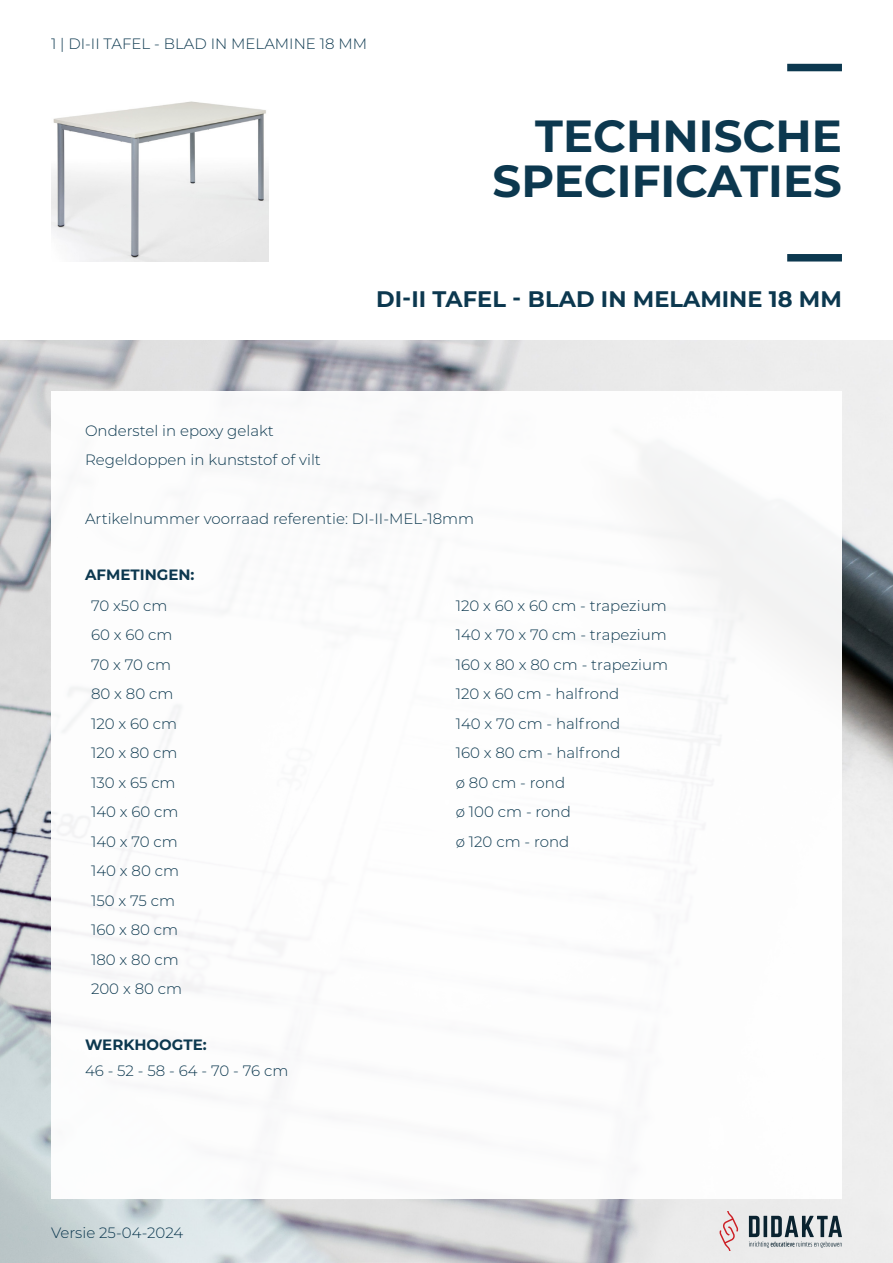
<style>
.page{position:relative;width:893px;height:1263px;background:#fff}
.page>*{position:absolute;margin:0;border:0;box-sizing:border-box;transform-origin:0 0}
.t1{font:700 45px/45px "Montserrat";color:#0c384f;text-align:right}
.Titel_2{font:700 22.5px "Montserrat";color:#0c384f}
.Platte_tekst{font:300 15px "Montserrat";color:#0c384f}
.Titel_3{font:700 15px "Montserrat";color:#0c384f}
</style>
<div class="page">
<img style="left:0;top:340px;width:893px;height:923px">
<div style="left:51px;top:391px;width:791px;height:808px;background:#fff"></div>
<svg style="left:719px;top:1212px;width:19px;height:38px"></svg>
<svg style="left:749px;top:1216px;width:93px;height:32px"></svg>
<div style="left:787px;top:64px;width:55px;height:7px;background:#0c384f"></div>
<div style="left:787px;top:254px;width:55px;height:7px;background:#0c384f"></div>
<img style="left:52px;top:101px;width:216px;height:161px">
<p class="Platte_tekst" style="left:51px;top:33px;width:318px">1 | DI-II TAFEL - BLAD IN MELAMINE 18 MM</p>
<h1 class="t1" style="left:493px;top:111px;width:351px">TECHNISCHE<br>SPECIFICATIES</h1>
<p class="Titel_2" style="left:376px;top:282px;width:467px">DI-II TAFEL - BLAD IN MELAMINE 18 MM</p>
<p class="Platte_tekst" style="left:85px;top:420px;width:190px">Onderstel in epoxy gelakt</p>
<p class="Platte_tekst" style="left:85px;top:449px;width:237px">Regeldoppen in kunststof of vilt</p>
<p class="Platte_tekst" style="left:85px;top:508px;width:391px">Artikelnummer voorraad referentie: DI-II-MEL-18mm</p>
<p class="Titel_3" style="left:85px;top:564px;width:111px">AFMETINGEN:</p>
<p class="Platte_tekst" style="left:91px;top:595px;width:78px">70 x50 cm</p>
<p class="Platte_tekst" style="left:91px;top:625px;width:83px">60 x 60 cm</p>
<p class="Platte_tekst" style="left:91px;top:654px;width:82px">70 x 70 cm</p>
<p class="Platte_tekst" style="left:91px;top:684px;width:84px">80 x 80 cm</p>
<p class="Platte_tekst" style="left:91px;top:713px;width:88px">120 x 60 cm</p>
<p class="Platte_tekst" style="left:91px;top:743px;width:88px">120 x 80 cm</p>
<p class="Platte_tekst" style="left:91px;top:772px;width:86px">130 x 65 cm</p>
<p class="Platte_tekst" style="left:91px;top:802px;width:89px">140 x 60 cm</p>
<p class="Platte_tekst" style="left:91px;top:831px;width:88px">140 x 70 cm</p>
<p class="Platte_tekst" style="left:91px;top:861px;width:89px">140 x 80 cm</p>
<p class="Platte_tekst" style="left:91px;top:890px;width:85px">150 x 75 cm</p>
<p class="Platte_tekst" style="left:91px;top:920px;width:89px">160 x 80 cm</p>
<p class="Platte_tekst" style="left:91px;top:949px;width:89px">180 x 80 cm</p>
<p class="Platte_tekst" style="left:91px;top:979px;width:93px">200 x 80 cm</p>
<p class="Titel_3" style="left:85px;top:1034px;width:123px">WERKHOOGTE:</p>
<p class="Platte_tekst" style="left:85px;top:1060px;width:205px">46 - 52 - 58 - 64 - 70 - 76 cm</p>
<p class="Platte_tekst" style="left:51px;top:1223px;width:134px">Versie 25-04-2024</p>
<p class="Platte_tekst" style="left:456px;top:595px;width:212px">120 x 60 x 60 cm - trapezium</p>
<p class="Platte_tekst" style="left:456px;top:625px;width:213px">140 x 70 x 70 cm - trapezium</p>
<p class="Platte_tekst" style="left:456px;top:654px;width:214px">160 x 80 x 80 cm - trapezium</p>
<p class="Platte_tekst" style="left:456px;top:684px;width:165px">120 x 60 cm - halfrond</p>
<p class="Platte_tekst" style="left:456px;top:713px;width:166px">140 x 70 cm - halfrond</p>
<p class="Platte_tekst" style="left:456px;top:743px;width:166px">160 x 80 cm - halfrond</p>
<p class="Platte_tekst" style="left:456px;top:772px;width:111px">ø 80 cm - rond</p>
<p class="Platte_tekst" style="left:456px;top:802px;width:116px">ø 100 cm - rond</p>
<p class="Platte_tekst" style="left:456px;top:831px;width:115px">ø 120 cm - rond</p>
</div>
